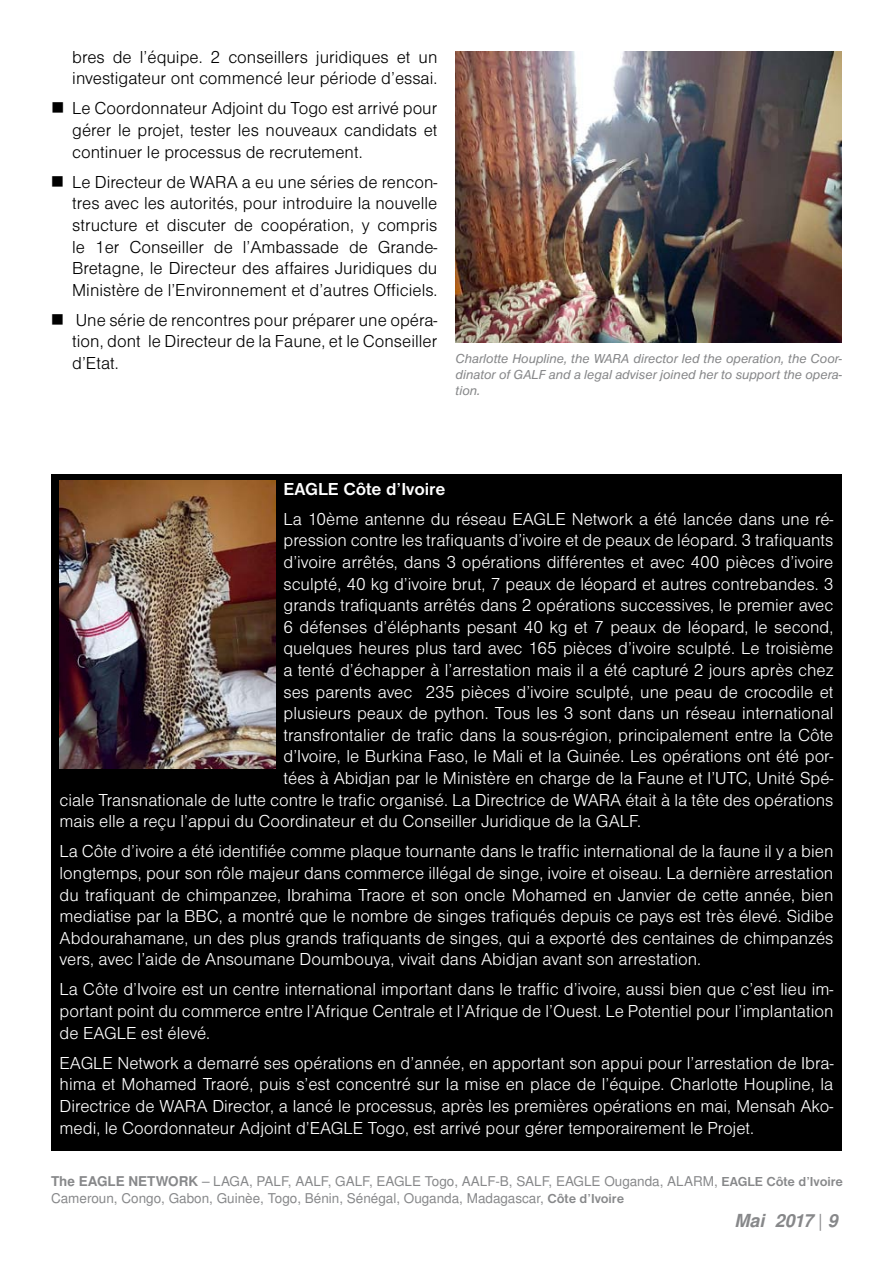
<style>
.page{position:relative;width:893px;height:1263px;background:#fff}
.page>*{position:absolute;margin:0;border:0;box-sizing:border-box;transform-origin:0 0}
.t1{font:18px/21.6px "Nimbus Sans DOT Ligh";color:#fff;text-align:justify}
.t2{font:18px/21.6px "Nimbus Sans DOT Ligh";color:#000;text-align:justify}
.t3{font:700 18px "Nimbus Sans DOT";color:#fff}
.t4{font:italic 700 18px "Nimbus Sans LOT";color:#87888a}
.t5{font:13.5px/16.2px "Nimbus Sans LOT";color:#87888a}
.t6{font:italic 13.5px/16.2px "Nimbus Sans DOT";color:#87888a;text-align:justify}
.s1{font-weight:700}
.s2{font-family:"Nimbus Sans DOT";font-weight:700}
.s3{font-weight:400;font-style:normal}
</style>
<div class="page">
<div style="left:51px;top:474px;width:791px;height:676px;background:#000"></div>
<img style="left:455px;top:51px;width:387px;height:291px">
<img style="left:60px;top:481px;width:215px;height:287px">
<p class="t2" style="left:72px;top:46px;width:367px">bres de l’équipe. 2 conseillers juridiques et un investigateur ont commencé leur période d’essai.</p>
<p class="t2" style="left:72px;top:98px;width:367px">Le Coordonnateur Adjoint du Togo est arrivé pour gérer le projet, tester les nouveaux candidats et continuer le processus de recrutement.</p>
<p class="t2" style="left:72px;top:171px;width:367px">Le Directeur de WARA a eu une séries de rencon&shy;tres avec les autorités, pour introduire la nouvelle structure et discuter de coopération, y compris le 1er Conseiller de l’Ambassade de Grande-Bretagne, le Directeur des affaires Juridiques du Ministère de l’Environnement et d’autres Officiels.</p>
<p class="t2" style="left:72px;top:309px;width:367px">Une série de rencontres pour préparer une opéra&shy;tion, dont le Directeur de la Faune, et le Conseiller d’Etat.</p>
<p class="t6" style="left:455px;top:351px;width:388px">Charlotte Houpline, the WARA director led the operation, the Coor&shy;dinator of GALF and a legal adviser joined her to support the opera&shy;tion.</p>
<p class="t3" style="left:283px;top:478px;width:164px">EAGLE Côte d’Ivoire</p>
<p class="t1" style="left:283px;top:508px;width:551px">La 10ème antenne du réseau EAGLE Network a été lancée dans une ré-</p>
<p class="t1" style="left:283px;top:530px;width:551px">pression contre les trafiquants d’ivoire et de peaux de léopard. 3 trafiquants</p>
<p class="t1" style="left:283px;top:551px;width:551px">d’ivoire arrêtés, dans 3 opérations différentes et avec 400 pièces d’ivoire</p>
<p class="t1" style="left:283px;top:573px;width:551px">sculpté, 40 kg d’ivoire brut, 7 peaux de léopard et autres contrebandes. 3</p>
<p class="t1" style="left:283px;top:595px;width:551px">grands trafiquants arrêtés dans 2 opérations successives, le premier avec</p>
<p class="t1" style="left:283px;top:616px;width:551px">6 défenses d’éléphants pesant 40 kg et 7 peaux de léopard, le second,</p>
<p class="t1" style="left:283px;top:638px;width:551px">quelques heures plus tard avec 165 pièces d’ivoire sculpté. Le troisième</p>
<p class="t1" style="left:283px;top:659px;width:551px">a tenté d’échapper à l’arrestation mais il a été capturé 2 jours après chez</p>
<p class="t1" style="left:283px;top:681px;width:551px">ses parents avec 235 pièces d’ivoire sculpté, une peau de crocodile et</p>
<p class="t1" style="left:283px;top:703px;width:551px">plusieurs peaux de python. Tous les 3 sont dans un réseau international</p>
<p class="t1" style="left:283px;top:724px;width:551px">transfrontalier de trafic dans la sous-région, principalement entre la Côte</p>
<p class="t1" style="left:283px;top:746px;width:551px">d’Ivoire, le Burkina Faso, le Mali et la Guinée. Les opérations ont été por-</p>
<p class="t1" style="left:283px;top:767px;width:551px">tées à Abidjan par le Ministère en charge de la Faune et l’UTC, Unité Spé-</p>
<p class="t1" style="left:60px;top:789px;width:775px">ciale Transnationale de lutte contre le trafic organisé. La Directrice de WARA était à la tête des opérations</p>
<p class="t1" style="left:60px;top:811px;width:583px">mais elle a reçu l’appui du Coordinateur et du Conseiller Juridique de la GALF.</p>
<p class="t1" style="left:60px;top:841px;width:775px">La Côte d’ivoire a été identifiée comme plaque tournante dans le traffic international de la faune il y a bien longtemps, pour son rôle majeur dans commerce illégal de singe, ivoire et oiseau. La dernière arrestation du trafiquant de chimpanzee, Ibrahima Traore et son oncle Mohamed en Janvier de cette année, bien mediatise par la BBC, a montré que le nombre de singes trafiqués depuis ce pays est très élevé. Sidibe Abdourahamane, un des plus grands trafiquants de singes, qui a exporté des centaines de chimpanzés vers, avec l’aide de Ansoumane Doumbouya, vivait dans Abidjan avant son arrestation.</p>
<p class="t1" style="left:60px;top:979px;width:775px">La Côte d’Ivoire est un centre international important dans le traffic d’ivoire, aussi bien que c’est lieu im&shy;portant point du commerce entre l’Afrique Centrale et l’Afrique de l’Ouest. Le Potentiel pour l’implantation de EAGLE est élevé.</p>
<p class="t1" style="left:60px;top:1052px;width:775px">EAGLE Network a demarré ses opérations en d’année, en apportant son appui pour l’arrestation de Ibra&shy;hima et Mohamed Traoré, puis s’est concentré sur la mise en place de l’équipe. Charlotte Houpline, la Directrice de WARA Director, a lancé le processus, après les premières opérations en mai, Mensah Ako&shy;medi, le Coordonnateur Adjoint d’EAGLE Togo, est arrivé pour gérer temporairement le Projet.</p>
<p class="t5" style="left:51px;top:1174px;width:793px"><span class="s1">The EAGLE NETWORK</span> – LAGA, PALF, AALF, GALF, EAGLE Togo, AALF-B, SALF, EAGLE Ouganda, ALARM, <span class="s2">EAGLE Côte d’Ivoire<br></span>Cameroun, Congo, Gabon, Guinèe, Togo, Bénin, Sénégal, Ouganda, Madagascar, <span class="s2">Côte d’Ivoire</span></p>
<p class="t4" style="left:735px;top:1210px;width:105px">Mai 2017 <span class="s3">|</span> 9</p>
</div>
